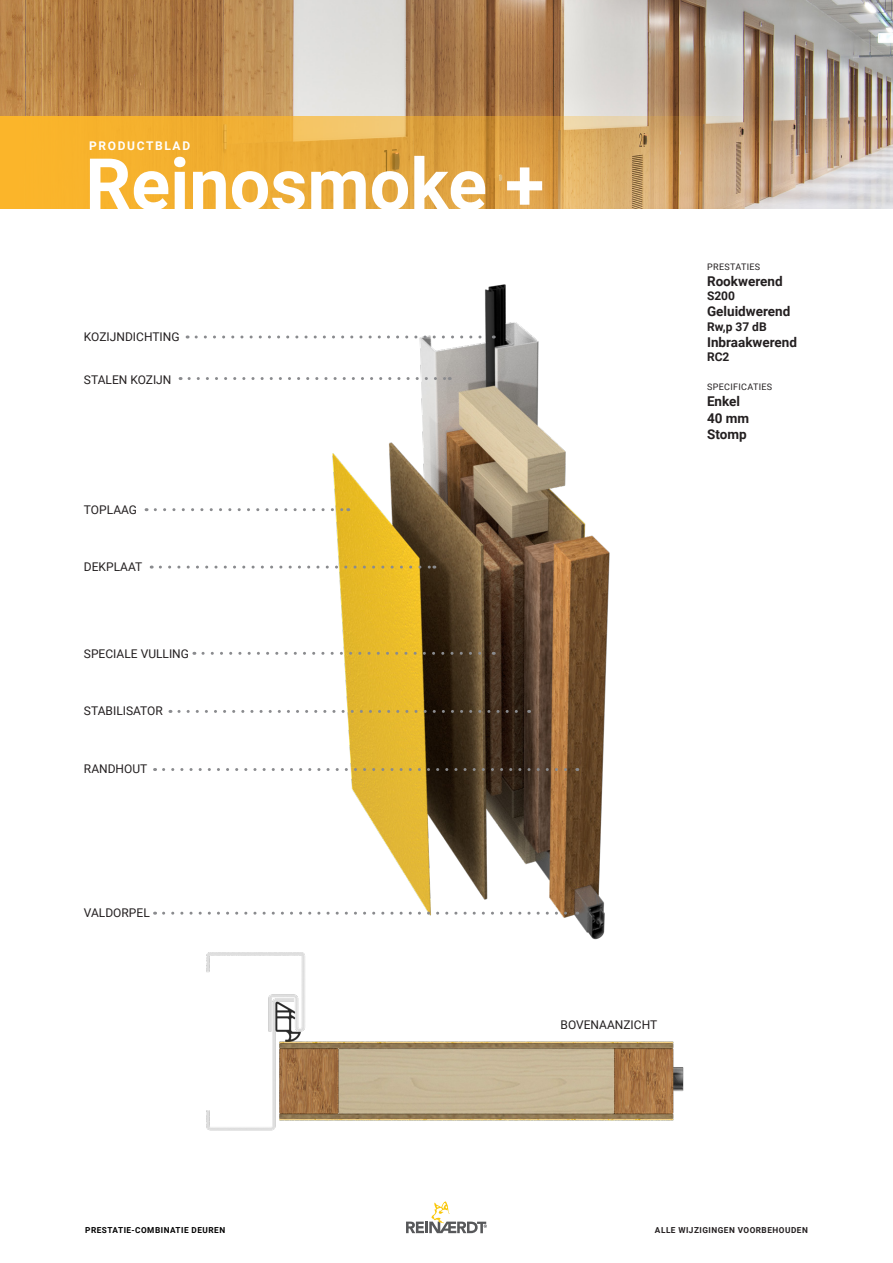
<style>
.page{position:relative;width:893px;height:1263px;background:#fff}
.page>*{position:absolute;margin:0;border:0;box-sizing:border-box;transform-origin:0 0}
.t1{font:700 72px "Roboto";color:#fff}
.t2{font:700 13.5px "Roboto";color:#231f20}
.t3{font:12px "Roboto";color:#231f20}
.t4{font:700 12px "Roboto";color:#231f20}
.t5{font:700 12px "Roboto";letter-spacing:.135em;color:#fff}
.t6{font:9px "Roboto";letter-spacing:.035em;color:#231f20}
.t7{font:700 8.25px "Roboto";letter-spacing:.06em;color:#231f20}
.t8{font:700 8.25px "Roboto";letter-spacing:.06em;color:#000}
</style>
<div class="page">
<svg style="left:406px;top:1201px;width:81px;height:32px"></svg>
<img style="left:258px;top:284px;width:352px;height:656px">
<img style="left:206px;top:952px;width:478px;height:179px">
<svg style="left:196px;top:335px;width:298px;height:3px"></svg>
<svg style="left:189px;top:377px;width:261px;height:3px"></svg>
<svg style="left:155px;top:508px;width:194px;height:3px"></svg>
<svg style="left:160px;top:566px;width:275px;height:3px"></svg>
<svg style="left:203px;top:652px;width:291px;height:3px"></svg>
<svg style="left:179px;top:710px;width:351px;height:3px"></svg>
<svg style="left:164px;top:768px;width:414px;height:3px"></svg>
<svg style="left:164px;top:912px;width:414px;height:3px"></svg>
<img style="left:0;top:0;width:893px;height:209px">
<svg style="left:0;top:117px;width:778px;height:92px"></svg>
<p class="t5" style="left:89px;top:137px;width:102px">PRODUCTBLAD</p>
<p class="t1" style="left:85px;top:134px;width:461px">Reinosmoke +</p>
<p class="t3" style="left:84px;top:328px;width:97px">KOZIJNDICHTING</p>
<p class="t3" style="left:84px;top:371px;width:89px">STALEN KOZIJN</p>
<p class="t3" style="left:84px;top:501px;width:55px">TOPLAAG</p>
<p class="t3" style="left:84px;top:558px;width:60px">DEKPLAAT</p>
<p class="t3" style="left:84px;top:645px;width:107px">SPECIALE VULLING</p>
<p class="t3" style="left:84px;top:702px;width:80px">STABILISATOR</p>
<p class="t3" style="left:84px;top:760px;width:65px">RANDHOUT</p>
<p class="t6" style="left:707px;top:260px;width:55px">PRESTATIES</p>
<p class="t2" style="left:707px;top:272px;width:77px">Rookwerend</p>
<p class="t4" style="left:707px;top:287px;width:30px">S200</p>
<p class="t2" style="left:707px;top:302px;width:85px">Geluidwerend</p>
<p class="t4" style="left:707px;top:318px;width:61px">Rw,p 37 dB</p>
<p class="t2" style="left:707px;top:333px;width:91px">Inbraakwerend</p>
<p class="t4" style="left:707px;top:349px;width:24px">RC2</p>
<p class="t6" style="left:707px;top:381px;width:67px">SPECIFICATIES</p>
<p class="t2" style="left:707px;top:392px;width:35px">Enkel</p>
<p class="t2" style="left:707px;top:408px;width:44px">40 mm</p>
<p class="t2" style="left:707px;top:425px;width:41px">Stomp</p>
<p class="t3" style="left:84px;top:904px;width:67px">VALDORPEL</p>
<p class="t3" style="left:560px;top:1016px;width:98px">BOVENAANZICHT</p>
<p class="t8" style="left:85px;top:1224px;width:141px">PRESTATIE-COMBINATIE DEUREN</p>
<p class="t7" style="left:655px;top:1224px;width:154px">ALLE WIJZIGINGEN VOORBEHOUDEN</p>
</div>
